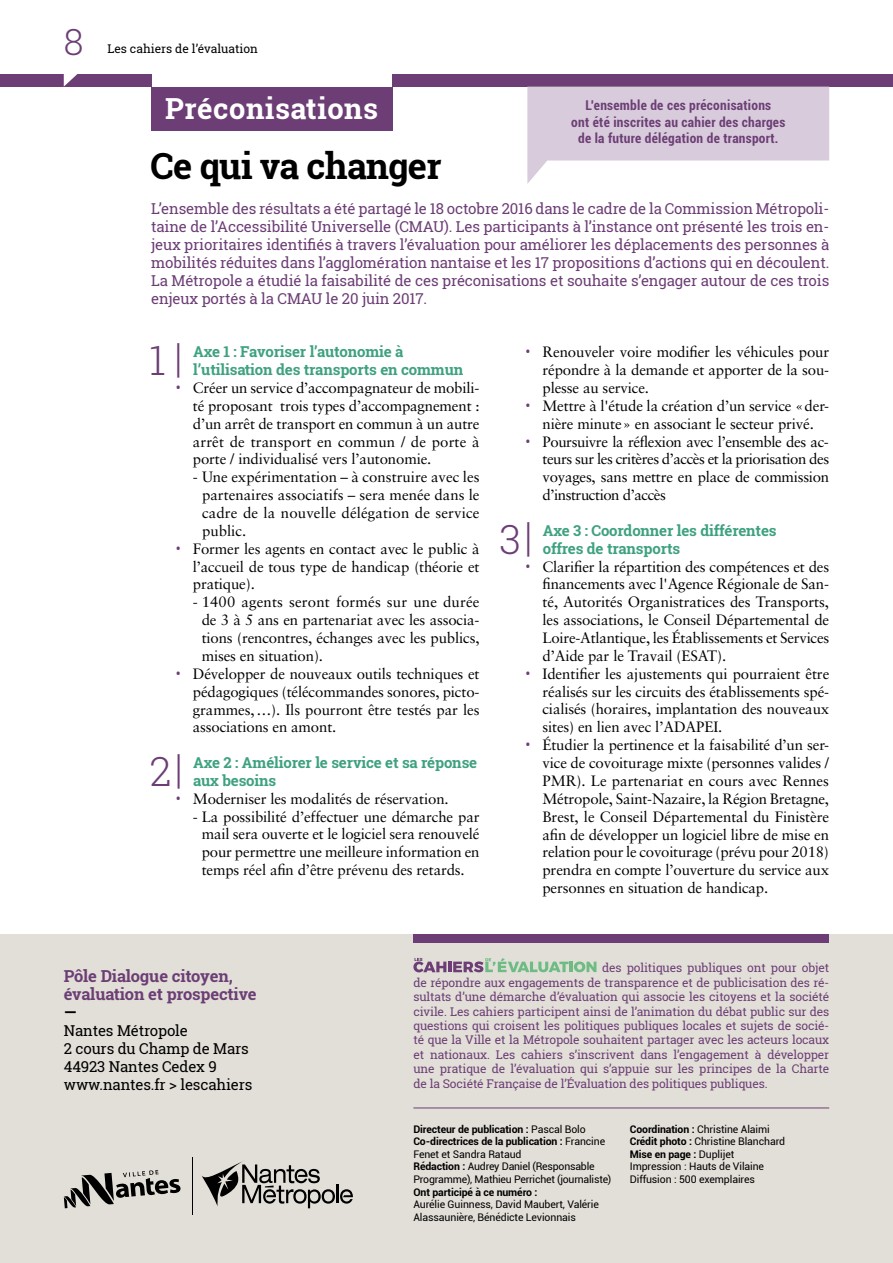
<style>
.page{position:relative;width:893px;height:1263px;background:#fff}
.page>*{position:absolute;margin:0;border:0;box-sizing:border-box;transform-origin:0 0}
.t1{font:300 40.05px "Roboto Slab";color:#6c3e75}
.t2{font:700 36px "Roboto Slab";letter-spacing:-.02em;color:#000}
.t3{font:300 36px "Roboto Slab";color:#6c3e75}
.t4{font:700 29.1px "Roboto Slab";letter-spacing:.02em;color:#fff}
.t5{font:700 16.5px/17.9px "Roboto Slab";letter-spacing:-.01em;color:#6c3e75}
.t6{font:700 16.5px "Roboto Slab";color:#000}
.t7{font:15px/17.9px "Sabon";letter-spacing:-.01em;color:#000;text-align:justify}
.t8{font:15px/17.9px "Roboto Slab";letter-spacing:-.01em;color:#6c3e75;text-align:justify}
.t9{font:700 15px/17.9px "Roboto Slab";letter-spacing:-.01em;color:#3ea17f}
.t10{font:15px/17.9px "Roboto Slab";letter-spacing:-.01em;color:#000}
.t11{font:700 condensed 13.5px/16.5px "Roboto";letter-spacing:.02em;color:#6c3e75;text-align:center}
.t12{font:12px/14.4px "Roboto Slab";letter-spacing:-.01em;color:#6c3e75;text-align:justify}
.t13{font:12px "Roboto Slab";color:#000}
.t14{font:10.5px/12.6px "Roboto";letter-spacing:-.01em;color:#000}
.t15{font:700 10.5px "Roboto";letter-spacing:-.01em;color:#000}
.s1{font-family:"Roboto Slab";color:#6c3e75}
.s2{font-weight:700}
</style>
<div class="page">
<div style="left:0;top:74px;width:151px;height:13px;background:#6c3e75"></div>
<div style="left:392px;top:74px;width:501px;height:13px;background:#6c3e75"></div>
<svg style="left:64px;top:74px;width:14px;height:13px"></svg>
<div style="left:0;top:935px;width:893px;height:328px;background:#e2dfd8"></div>
<svg style="left:413px;top:958px;width:183px;height:14px"></svg>
<svg style="left:201px;top:1161px;width:152px;height:47px"></svg>
<svg style="left:64px;top:1170px;width:117px;height:38px"></svg>
<hr style="left:193px;top:1157px;width:1px;height:58px;background:#000">
<div style="left:413px;top:935px;width:416px;height:8px;background:#6c3e75"></div>
<hr style="left:413px;top:1107px;width:416px;height:1px;background:#6c3e75">
<div style="left:151px;top:87px;width:241px;height:43px;background:#6c3e75"></div>
<svg style="left:527px;top:87px;width:302px;height:97px"></svg>
<h2 class="t3" style="left:64px;top:18px;width:21px">8</h2>
<p class="t13" style="left:107px;top:40px;width:152px">Les cahiers de l’évaluation</p>
<h3 class="t4" style="left:165px;top:89px;width:214px">Préconisations</h3>
<h2 class="t2" style="left:151px;top:141px;width:292px">Ce qui va changer</h2>
<p class="t8" style="left:151px;top:200px;width:680px">L’ensemble des résultats a été partagé le 18 octobre 2016 dans le cadre de la Commission Métropoli&shy;taine de l’Accessibilité Universelle (CMAU). Les participants à l’instance ont présenté les trois en&shy;jeux prioritaires identifiés à travers l’évaluation pour améliorer les déplacements des personnes à mobilités réduites dans l’agglomération nantaise et les 17 propositions d’actions qui en découlent.<br>La Métropole a étudié la faisabilité de ces préconisations et souhaite s’engager autour de ces trois enjeux portés à la CMAU le 20 juin 2017.</p>
<h1 class="t1" style="left:149px;top:332px;width:35px">1|</h1>
<p class="t9" style="left:193px;top:343px;width:272px">Axe 1 : Favoriser l’autonomie à l’utilisation des transports en commun</p>
<p class="t7" style="left:193px;top:379px;width:288px;text-indent:-17px"><span class="s1">•</span> Créer un service d’accompagnateur de mobili&shy;té proposant trois types d’accompagnement : d’un arrêt de transport en commun à un autre arrêt de transport en commun / de porte à porte / individualisé vers l’autonomie.</p>
<p class="t7" style="left:202px;top:468px;width:279px;text-indent:-9px">- Une expérimentation – à construire avec les partenaires associatifs – sera menée dans le cadre de la nouvelle délégation de service public.</p>
<p class="t7" style="left:193px;top:539px;width:288px;text-indent:-17px"><span class="s1">•</span> Former les agents en contact avec le public à l’accueil de tous type de handicap (théorie et pratique).</p>
<p class="t7" style="left:202px;top:593px;width:279px;text-indent:-9px">- 1400 agents seront formés sur une durée de 3 à 5 ans en partenariat avec les associa&shy;tions (rencontres, échanges avec les publics, mises en situation).</p>
<p class="t7" style="left:193px;top:664px;width:288px;text-indent:-17px"><span class="s1">•</span> Développer de nouveaux outils techniques et pédagogiques (télécommandes sonores, picto&shy;grammes,…). Ils pourront être testés par les associations en amont.</p>
<h1 class="t1" style="left:150px;top:742px;width:35px">2|</h1>
<p class="t9" style="left:193px;top:753px;width:286px">Axe 2 : Améliorer le service et sa réponse aux besoins</p>
<p class="t7" style="left:176px;top:789px;width:274px"><span class="s1">•</span> Moderniser les modalités de réservation.</p>
<p class="t7" style="left:193px;top:807px;width:288px;text-align:center">- La possibilité d’effectuer une démarche par mail sera ouverte et le logiciel sera renouvelé pour permettre une meilleure information en temps réel afin d’être prévenu des retards.</p>
<p class="t11" style="left:571px;top:97px;width:216px">L'ensemble de ces préconisations<br>ont été inscrites au cahier des charges de la future délégation de transport.</p>
<p class="t7" style="left:542px;top:343px;width:288px;text-indent:-17px"><span class="s1">•</span> Renouveler voire modifier les véhicules pour répondre à la demande et apporter de la sou&shy;plesse au service.</p>
<p class="t7" style="left:525px;top:397px;width:305px;text-align:center"><span class="s1">•</span> Mettre à l'étude la création d’un service «der&shy;nière minute» en associant le secteur privé.</p>
<p class="t7" style="left:542px;top:432px;width:288px;text-indent:-17px"><span class="s1">•</span> Poursuivre la réflexion avec l’ensemble des ac&shy;teurs sur les critères d’accès et la priorisation des voyages, sans mettre en place de commission d’instruction d’accès</p>
<h1 class="t1" style="left:499px;top:510px;width:35px">3|</h1>
<p class="t9" style="left:543px;top:521px;width:235px">Axe 3 : Coordonner les différentes offres de transports</p>
<p class="t7" style="left:542px;top:557px;width:288px;text-indent:-17px"><span class="s1">•</span> Clarifier la répartition des compétences et des financements avec l'Agence Régionale de San&shy;té, Autorités Organistratices des Transports, les associations, le Conseil Départemental de Loire-Atlantique, les Établissements et Services d’Aide par le Travail (ESAT).</p>
<p class="t7" style="left:542px;top:664px;width:288px;text-indent:-17px"><span class="s1">•</span> Identifier les ajustements qui pourraient être réalisés sur les circuits des établissements spé&shy;cialisés (horaires, implantation des nouveaux sites) en lien avec l’ADAPEI.</p>
<p class="t7" style="left:542px;top:736px;width:288px;text-indent:-17px"><span class="s1">•</span> Étudier la pertinence et la faisabilité d’un ser&shy;vice de covoiturage mixte (personnes valides / PMR). Le partenariat en cours avec Rennes Métropole, Saint-Nazaire, la Région Bretagne, Brest, le Conseil Départemental du Finistère afin de développer un logiciel libre de mise en relation pour le covoiturage (prévu pour 2018) prendra en compte l’ouverture du service aux personnes en situation de handicap.</p>
<p class="t5" style="left:64px;top:967px;width:194px">Pôle Dialogue citoyen, évaluation et prospective</p>
<p class="t6" style="left:64px;top:1001px;width:14px">―</p>
<p class="t10" style="left:64px;top:1021px;width:190px">Nantes Métropole<br>2 cours du Champ de Mars<br>44923 Nantes Cedex 9 www.nantes.fr &gt; lescahiers</p>
<p class="t12" style="left:413px;top:961px;width:417px;text-indent:189px">des politiques publiques ont pour objet de répondre aux engagements de transparence et de publicisation des ré&shy;sultats d’une démarche d’évaluation qui associe les citoyens et la société civile. Les cahiers participent ainsi de l’animation du débat public sur des questions qui croisent les politiques publiques locales et sujets de socié&shy;té que la Ville et la Métropole souhaitent partager avec les acteurs locaux et nationaux. Les cahiers s’inscrivent dans l’engagement à développer une pratique de l’évaluation qui s’appuie sur les principes de la Charte de la Société Française de l’Évaluation des politiques publiques.</p>
<p class="t14" style="left:413px;top:1122px;width:200px"><span class="s2">Directeur de publication :</span> Pascal Bolo <span class="s2">Co-directrices de la publication :</span> Francine Fenet et Sandra Rataud<br><span class="s2">Rédaction :</span> Audrey Daniel (Responsable Programme), Mathieu Perrichet (journaliste)</p>
<p class="t15" style="left:413px;top:1184px;width:126px">Ont participé à ce numéro :</p>
<p class="t14" style="left:413px;top:1198px;width:187px">Aurélie Guinness, David Maubert, Valérie<br>Alassaunière, Bénédicte Levionnais</p>
<p class="t14" style="left:630px;top:1122px;width:157px"><span class="s2">Coordination :</span> Christine Alaimi<br><span class="s2">Crédit photo :</span> Christine Blanchard<br><span class="s2">Mise en page :</span> Duplijet<br>Impression : Hauts de Vilaine<br>Diffusion : 500 exemplaires</p>
</div>
